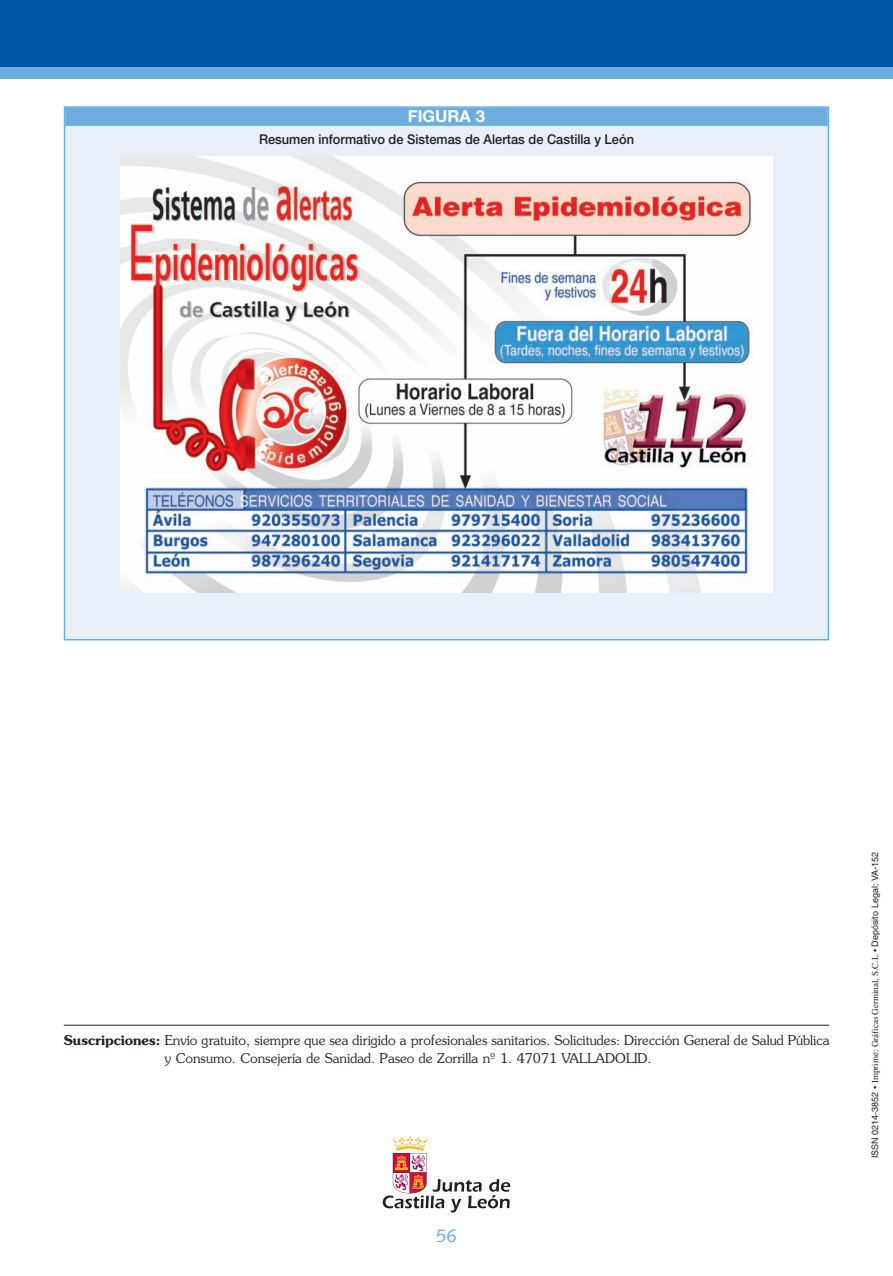
<style>
.page{position:relative;width:893px;height:1276px;background:#fff}
.page>*{position:absolute;margin:0;border:0;box-sizing:border-box;transform-origin:0 0}
.t1{font:18px "Syntax";color:#6caddf}
.t2{font:700 16.5px "Helvetica Neue";color:#fff}
.t3{font:300 13.5px/18px "Souvenir";color:#231f20}
.t4{font:500 13.5px "Helvetica Neue";color:#231f20;scale:.95 1}
.t5{font:9px "Helvetica";color:#231f20}
.s1{font-weight:600}
.s2{font-family:"Times"}
</style>
<div class="page">
<hr style="left:64px;top:1025px;width:765px;height:1px;background:#231f20">
<svg style="left:383px;top:1136px;width:127px;height:76px"></svg>
<div style="left:0;top:0;width:893px;height:79px;background:#6caddf"></div>
<div style="left:0;top:0;width:893px;height:66px;background:#0155a5"></div>
<div style="left:65px;top:107px;width:763px;height:532px;background:#e7f0f9"></div>
<div style="left:65px;top:108px;width:763px;height:18px;background:#6caddf"></div>
<img style="left:120px;top:156px;width:653px;height:436px">
<p class="t2" style="left:408px;top:110px;width:79px">FIGURA 3</p>
<p class="t4" style="left:259px;top:134px;width:396px">Resumen informativo de Sistemas de Alertas de Castilla y León</p>
<p class="t3" style="left:165px;top:1031px;width:666px;text-indent:-101px"><span class="s1">Suscripciones:</span> Envío gratuito, siempre que sea dirigido a profesionales sanitarios. Solicitudes: Dirección General de Salud Pública y Consumo. Consejería de Sanidad. Paseo de Zorrilla nº 1. 47071 VALLADOLID.</p>
<h1 class="t1" style="left:436px;top:1228px;width:22px">56</h1>
<p class="t5" style="left:872px;top:1158px;width:308px;rotate:-90deg">ISSN 0214-3852 <span class="s2">• Imprime: Gráficas Germinal, S.C.L •</span> Depósito Legal: VA-152</p>
</div>
